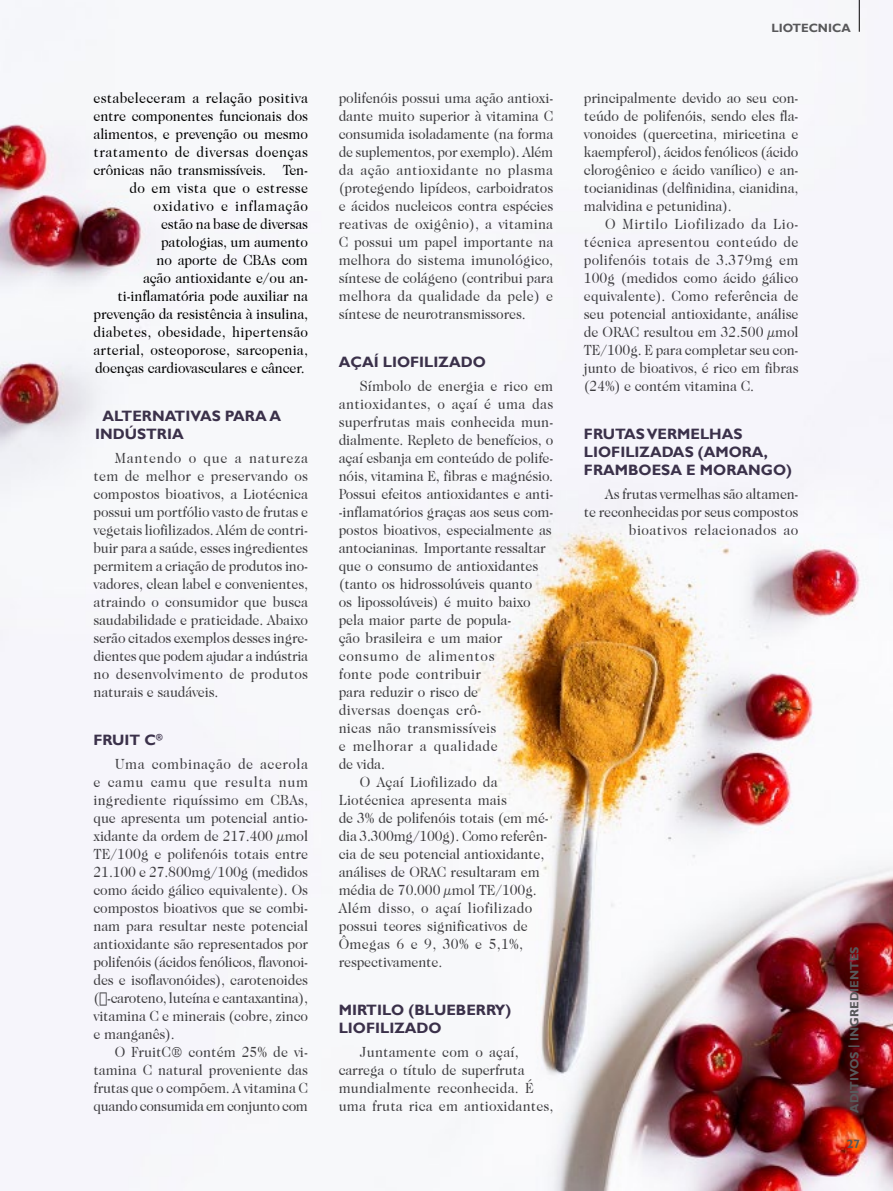
<style>
.page{position:relative;width:893px;height:1191px;background:#fff}
.page>*{position:absolute;margin:0;border:0;box-sizing:border-box;transform-origin:0 0}
.t1{font:15px/18px "Caslon 224 IT Cby BT";letter-spacing:-.01em;color:#3e3d40;text-align:justify;scale:.93 1}
.t2{font:15px/18px "Caslon 224 IT Cby BT";letter-spacing:-.01em;color:#000;text-align:right;scale:.93 1}
.t3{font:700 15px/18px "Gill Sans";color:#3b314a}
.t4{font:15px/18px "Caslon 224 IT Cby BT";letter-spacing:.01em;color:#3e3d40;scale:.93 1}
.t5{font:15px "Caslon 224 IT Cby BT";letter-spacing:.025em;color:#3e3d40;scale:.93 1}
.t6{font:15px "Caslon 224 IT Cby BT";letter-spacing:.02em;color:#3e3d40;scale:.93 1}
.t7{font:15px "Caslon 224 IT Cby BT";letter-spacing:.015em;color:#3e3d40;scale:.93 1}
.t8{font:15px "Caslon 224 IT Cby BT";letter-spacing:.03em;color:#3e3d40;scale:.93 1}
.t9{font:15px "Caslon 224 IT Cby BT";letter-spacing:.035em;color:#3e3d40;scale:.93 1}
.t10{font:15px "Caslon 224 IT Cby BT";letter-spacing:.05em;color:#3e3d40;scale:.93 1}
.t11{font:700 12px "Gill Sans";color:#58585a}
.s1{font-style:inherit}
</style>
<div class="page">
<img style="left:0;top:0;width:893px;height:1191px">
<hr style="left:859px;top:0;width:1px;height:32px;background:#000">
<p class="t2" style="left:94px;top:89px;width:232px">estabeleceram a relação positiva entre componentes funcionais dos alimentos, e prevenção ou mesmo tratamento de diversas doenças crônicas não transmissíveis. Ten&shy;do em vista que o estresse oxidativo e inflamação<br>estão na base de diversas patologias, um aumento<br>no aporte de CBAs com<br>ação antioxidante e/ou an&shy;ti-inflamatória pode auxiliar na prevenção da resistência à insulina, diabetes, obesidade, hipertensão arterial, osteoporose, sarcopenia, doenças cardiovasculares e câncer.</p>
<p class="t3" style="left:95px;top:407px;width:188px;text-indent:8px">ALTERNATIVAS PARA A<br>INDÚSTRIA</p>
<p class="t1" style="left:94px;top:449px;width:232px;text-indent:21px">Mantendo o que a natureza tem de melhor e preservando os compostos bioativos, a Liotécnica possui um portfólio vasto de frutas e vegetais liofilizados. Além de contri&shy;buir para a saúde, esses ingredientes permitem a criação de produtos ino&shy;vadores, clean label e convenientes, atraindo o consumidor que busca saudabilidade e praticidade. Abaixo serão citados exemplos desses ingre&shy;dientes que podem ajudar a indústria no desenvolvimento de produtos naturais e saudáveis.</p>
<p class="t3" style="left:94px;top:731px;width:71px">FRUIT C<sup>®</sup></p>
<p class="t1" style="left:94px;top:755px;width:232px;text-indent:21px">Uma combinação de acerola e camu camu que resulta num ingrediente riquíssimo em CBAs, que apresenta um potencial antio&shy;xidante da ordem de 217.400 µmol TE/100g e polifenóis totais entre 21.100 e 27.800mg/100g (medidos como ácido gálico equivalente). Os compostos bioativos que se combi&shy;nam para resultar neste potencial antioxidante são representados por polifenóis (ácidos fenólicos, flavonoi&shy;des e isoflavonóides), carotenoides (β-caroteno, luteína e cantaxantina), vitamina C e minerais (cobre, zinco e manganês).</p>
<p class="t1" style="left:94px;top:1043px;width:232px;text-indent:21px">O FruitC® contém 25% de vi&shy;tamina C natural proveniente das frutas que o compõem. A vitamina C quando consumida em conjunto com</p>
<p class="t1" style="left:339px;top:89px;width:232px">polifenóis possui uma ação antioxi&shy;dante muito superior à vitamina C consumida isoladamente (na forma de suplementos, por exemplo). Além da ação antioxidante no plasma (protegendo lipídeos, carboidratos e ácidos nucleicos contra espécies reativas de oxigênio), a vitamina C possui um papel importante na melhora do sistema imunológico, síntese de colágeno (contribui para melhora da qualidade da pele) e síntese de neurotransmissores.</p>
<p class="t3" style="left:339px;top:353px;width:149px">AÇAÍ LIOFILIZADO</p>
<p class="t1" style="left:360px;top:377px;width:209px">Símbolo de energia e rico em</p>
<p class="t5" style="left:339px;top:395px;width:232px">antioxidantes, o açaí é uma das</p>
<p class="t1" style="left:339px;top:413px;width:232px">superfrutas mais conhecida mun-</p>
<p class="t1" style="left:339px;top:431px;width:232px">dialmente. Repleto de benefícios, o</p>
<p class="t1" style="left:339px;top:449px;width:232px">açaí esbanja em conteúdo de polife-</p>
<p class="t1" style="left:339px;top:467px;width:232px">nóis, vitamina E, fibras e magnésio.</p>
<p class="t1" style="left:339px;top:485px;width:232px">Possui efeitos antioxidantes e anti-</p>
<p class="t1" style="left:339px;top:503px;width:232px">-inflamatórios graças aos seus com-</p>
<p class="t1" style="left:339px;top:521px;width:231px">postos bioativos, especialmente as</p>
<p class="t1" style="left:339px;top:539px;width:224px">antocianinas. Importante ressaltar</p>
<p class="t1" style="left:339px;top:557px;width:216px">que o consumo de antioxidantes</p>
<p class="t1" style="left:339px;top:575px;width:210px">(tanto os hidrossolúveis quanto</p>
<p class="t1" style="left:339px;top:593px;width:208px">os lipossolúveis) é muito baixo</p>
<p class="t1" style="left:339px;top:611px;width:187px">pela maior parte de popula-</p>
<p class="t1" style="left:339px;top:629px;width:177px">ção brasileira e um maior</p>
<p class="t10" style="left:339px;top:647px;width:169px">consumo de alimentos</p>
<p class="t6" style="left:339px;top:665px;width:155px">fonte pode contribuir</p>
<p class="t1" style="left:339px;top:683px;width:152px">para reduzir o risco de</p>
<p class="t8" style="left:339px;top:701px;width:155px">diversas doenças crô-</p>
<p class="t7" style="left:339px;top:719px;width:171px">nicas não transmissíveis</p>
<p class="t9" style="left:339px;top:737px;width:173px">e melhorar a qualidade</p>
<p class="t1" style="left:339px;top:755px;width:51px">de vida.</p>
<p class="t4" style="left:360px;top:773px;width:150px">O Açaí Liofilizado da</p>
<p class="t1" style="left:339px;top:791px;width:182px">Liotécnica apresenta mais</p>
<p class="t1" style="left:339px;top:809px;width:227px">de 3% de polifenóis totais (em mé-</p>
<p class="t1" style="left:339px;top:827px;width:226px">dia 3.300mg/100g). Como referên-</p>
<p class="t1" style="left:339px;top:845px;width:222px">cia de seu potencial antioxidante,</p>
<p class="t1" style="left:339px;top:863px;width:218px">análises de ORAC resultaram em</p>
<p class="t1" style="left:339px;top:881px;width:214px">média de 70.000 µmol TE/100g.</p>
<p class="t5" style="left:339px;top:899px;width:210px">Além disso, o açaí liofilizado</p>
<p class="t1" style="left:339px;top:917px;width:205px">possui teores significativos de</p>
<p class="t6" style="left:339px;top:935px;width:200px">Ômegas 6 e 9, 30% e 5,1%,</p>
<p class="t1" style="left:339px;top:953px;width:113px">respectivamente.</p>
<p class="t3" style="left:339px;top:1001px;width:174px">MIRTILO (BLUEBERRY)<br>LIOFILIZADO</p>
<p class="t4" style="left:339px;top:1043px;width:232px;text-indent:21px">Juntamente com o açaí, carrega o título de superfruta mundialmente reconhecida. É uma fruta rica em antioxidantes,</p>
<p class="t11" style="left:771px;top:20px;width:81px">LIOTECNICA</p>
<p class="t1" style="left:584px;top:89px;width:232px">principalmente devido ao seu con&shy;teúdo de polifenóis, sendo eles fla&shy;vonoides (quercetina, miricetina e kaempferol), ácidos fenólicos (ácido clorogênico e ácido vanílico) e an&shy;tocianidinas (delfinidina, cianidina, malvidina e petunidina).</p>
<p class="t1" style="left:584px;top:215px;width:232px;text-indent:21px">O Mirtilo Liofilizado da Lio&shy;técnica apresentou conteúdo de polifenóis totais de 3.379mg em 100g (medidos como ácido gálico equivalente). Como referência de seu potencial antioxidante, análise de ORAC resultou em 32.500 µmol TE/100g. E para completar seu con&shy;junto de bioativos, é rico em fibras (24%) e contém vitamina C.</p>
<p class="t3" style="left:584px;top:425px;width:209px">FRUTAS VERMELHAS<br>LIOFILIZADAS (AMORA,<br>FRAMBOESA E MORANGO)</p>
<p class="t1" style="left:584px;top:485px;width:232px;text-align:right">As frutas vermelhas são altamen-<br>te reconhecidas por seus compostos bioativos relacionados ao</p>
<p class="t11" style="left:847px;top:1112px;width:167px;rotate:-90deg">ADITIVOS <span class="s1">|</span> INGREDIENTES</p>
<p class="t11" style="left:847px;top:1136px;width:15px">27</p>
</div>
